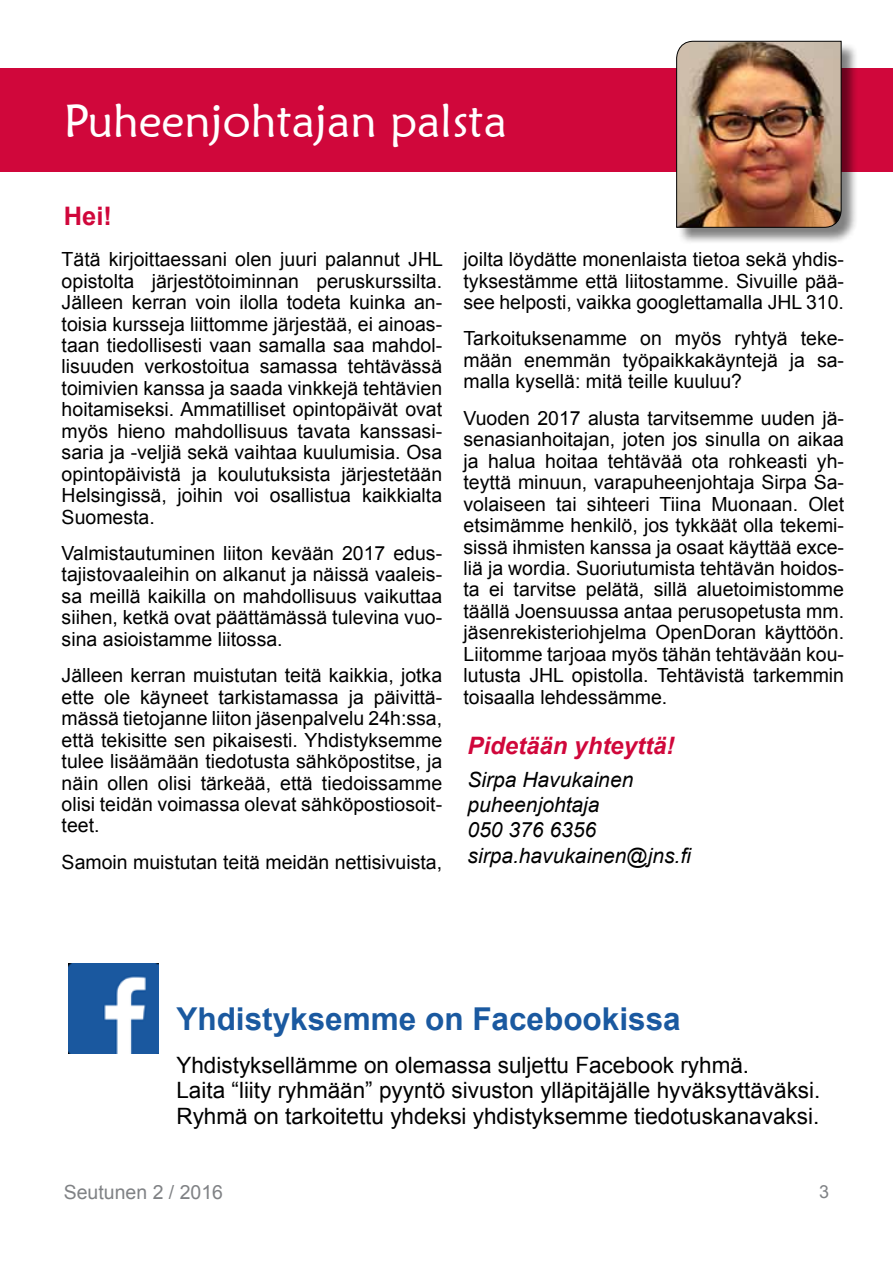
<style>
.page{position:relative;width:893px;height:1263px;background:#fff}
.page>*{position:absolute;margin:0;border:0;box-sizing:border-box;transform-origin:0 0}
.t1{font:46.5px "Maiandra GD";color:#fff}
.t2{font:700 31.5px "Arial";color:#1a59a0}
.t3{font:700 25.5px "Arial";color:#d0073b}
.t4{font:italic 700 24px "Arial";color:#d0073b}
.t5{font:22.5px/25.5px "Arial";color:#000}
.t6{font:italic 21px/25.2px "Arial";color:#000}
.t7{font:19.5px/21.5px "Arial";color:#000;text-align:justify}
.t8{font:19.5px "Arial";color:#808285}
.t9{font:18px "Arial";color:#808285}
</style>
<div class="page">
<img style="left:68px;top:964px;width:90px;height:89px">
<div style="left:0;top:68px;width:893px;height:104px;background:#d0073b"></div>
<div style="left:677px;top:42px;width:182px;height:203px;background:#000;opacity:.5"></div>
<img style="left:676px;top:41px;width:165px;height:187px">
<h1 class="t1" style="left:64px;top:93px;width:445px">Puheenjohtajan palsta</h1>
<h3 class="t3" style="left:64px;top:199px;width:50px">Hei!</h3>
<p class="t7" style="left:62px;top:249px;width:383px">Tätä kirjoittaessani olen juuri palannut JHL opistolta järjestötoiminnan peruskurssilta.<br>Jälleen kerran voin ilolla todeta kuinka an&shy;toisia kursseja liittomme järjestää, ei ainoas&shy;taan tiedollisesti vaan samalla saa mahdol&shy;lisuuden verkostoitua samassa tehtävässä toimivien kanssa ja saada vinkkejä tehtävien hoitamiseksi. Ammatilliset opintopäivät ovat myös hieno mahdollisuus tavata kanssasi&shy;saria ja -veljiä sekä vaihtaa kuulumisia. Osa opintopäivistä ja koulutuksista järjestetään Helsingissä, joihin voi osallistua kaikkialta Suomesta.</p>
<p class="t7" style="left:62px;top:543px;width:382px">Valmistautuminen liiton kevään 2017 edus&shy;tajistovaaleihin on alkanut ja näissä vaaleis&shy;sa meillä kaikilla on mahdollisuus vaikuttaa siihen, ketkä ovat päättämässä tulevina vuo&shy;sina asioistamme liitossa.</p>
<p class="t7" style="left:62px;top:665px;width:382px">Jälleen kerran muistutan teitä kaikkia, jotka ette ole käyneet tarkistamassa ja päivittä&shy;mässä tietojanne liiton jäsenpalvelu 24h:ssa, että tekisitte sen pikaisesti. Yhdistyksemme tulee lisäämään tiedotusta sähköpostitse, ja näin ollen olisi tärkeää, että tiedoissamme olisi teidän voimassa olevat sähköpostiosoit&shy;teet.</p>
<p class="t7" style="left:62px;top:851px;width:382px">Samoin muistutan teitä meidän nettisivuista,</p>
<p class="t7" style="left:463px;top:249px;width:382px">joilta löydätte monenlaista tietoa sekä yhdis&shy;tyksestämme että liitostamme. Sivuille pää&shy;see helposti, vaikka googlettamalla JHL 310.</p>
<p class="t7" style="left:463px;top:328px;width:382px">Tarkoituksenamme on myös ryhtyä teke&shy;mään enemmän työpaikkakäyntejä ja sa&shy;malla kysellä: mitä teille kuuluu?</p>
<p class="t7" style="left:463px;top:407px;width:382px">Vuoden 2017 alusta tarvitsemme uuden jä&shy;senasianhoitajan, joten jos sinulla on aikaa ja halua hoitaa tehtävää ota rohkeasti yh&shy;teyttä minuun, varapuheenjohtaja Sirpa Sa&shy;volaiseen tai sihteeri Tiina Muonaan. Olet etsimämme henkilö, jos tykkäät olla tekemi&shy;sissä ihmisten kanssa ja osaat käyttää exce&shy;liä ja wordia. Suoriutumista tehtävän hoidos&shy;ta ei tarvitse pelätä, sillä aluetoimistomme täällä Joensuussa antaa perusopetusta mm. jäsenrekisteriohjelma OpenDoran käyttöön.<br>Liitomme tarjoaa myös tähän tehtävään kou&shy;lutusta JHL opistolla. Tehtävistä tarkemmin toisaalla lehdessämme.</p>
<p class="t4" style="left:468px;top:730px;width:208px">Pidetään yhteyttä!</p>
<p class="t6" style="left:468px;top:767px;width:226px">Sirpa Havukainen puheenjohtaja<br>050 376 6356 sirpa.havukainen@jns.fi</p>
<h2 class="t2" style="left:176px;top:998px;width:506px">Yhdistyksemme on Facebookissa</h2>
<p class="t5" style="left:176px;top:1052px;width:645px">Yhdistyksellämme on olemassa suljettu Facebook ryhmä.<br>Laita “liity ryhmään” pyyntö sivuston ylläpitäjälle hyväksyttäväksi.<br>Ryhmä on tarkoitettu yhdeksi yhdistyksemme tiedotuskanavaksi.</p>
<p class="t8" style="left:64px;top:1179px;width:161px">Seutunen 2 / 2016</p>
<p class="t9" style="left:819px;top:1180px;width:12px">3</p>
</div>
